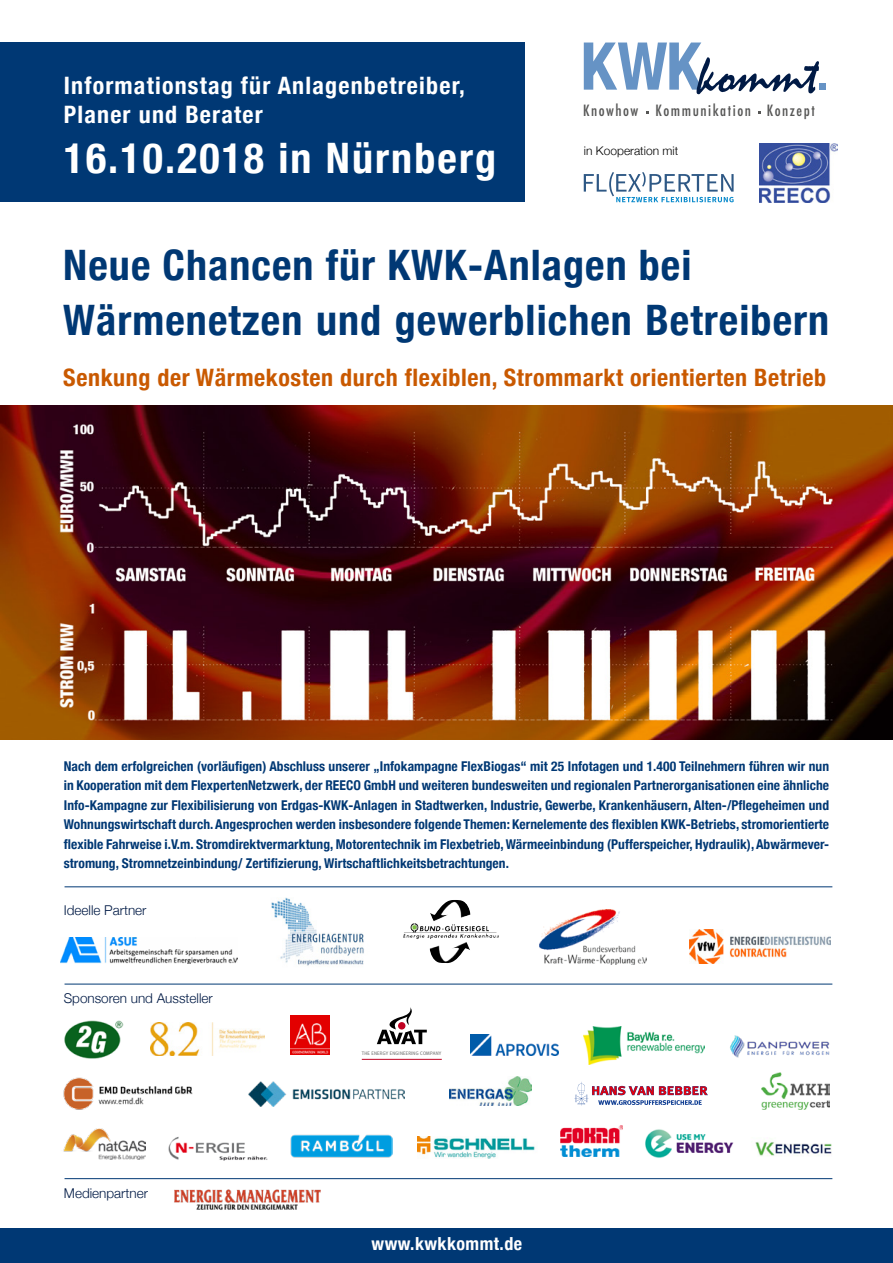
<style>
.page{position:relative;width:893px;height:1263px;background:#fff}
.page>*{position:absolute;margin:0;border:0;box-sizing:border-box;transform-origin:0 0}
.t1{font:700 condensed 42px/55.2px "Helvetica Neue";letter-spacing:.025em;color:#003874}
.t2{font:700 condensed 42px "Helvetica Neue";letter-spacing:.05em;color:#fff}
.t3{font:700 condensed 24px "Helvetica Neue";letter-spacing:.025em;color:#c95900}
.t4{font:700 condensed 24px/28.8px "Helvetica Neue";letter-spacing:.05em;color:#fff}
.t5{font:700 condensed 18px "Helvetica Neue";letter-spacing:.025em;color:#fff}
.t6{font:500 condensed 15.15px "Futura";letter-spacing:.1em;color:#565655}
.t7{font:700 condensed 13.5px/19.5px "Helvetica Neue";letter-spacing:.005em;color:#003874;text-align:justify}
.t8{font:300 13.5px "Helvetica Neue";color:#001a45}
.t9{font:300 12px "Helvetica Neue";color:#000}
.t10{font:4.95px "Meta Headline OT";letter-spacing:.045em;color:#7a7b7a}
</style>
<div class="page">
<div style="left:0;top:43px;width:524px;height:159px;background:#003874"></div>
<svg style="left:584px;top:172px;width:150px;height:30px"></svg>
<svg style="left:584px;top:43px;width:235px;height:51px"></svg>
<div style="left:819px;top:83px;width:7px;height:7px;background:#6693c5"></div>
<img style="left:0;top:405px;width:893px;height:335px">
<img style="left:63px;top:1128px;width:82px;height:31px">
<img style="left:762px;top:1072px;width:67px;height:37px">
<img style="left:730px;top:1035px;width:100px;height:23px">
<img style="left:248px;top:1081px;width:157px;height:25px">
<img style="left:151px;top:1023px;width:113px;height:32px">
<img style="left:64px;top:1020px;width:60px;height:39px">
<img style="left:471px;top:1034px;width:87px;height:21px">
<img style="left:584px;top:1027px;width:120px;height:37px">
<img style="left:450px;top:1076px;width:81px;height:30px">
<img style="left:168px;top:1137px;width:100px;height:24px">
<img style="left:291px;top:1015px;width:38px;height:39px">
<svg style="left:574px;top:1082px;width:133px;height:24px"></svg>
<img style="left:418px;top:1136px;width:117px;height:23px">
<img style="left:645px;top:1129px;width:89px;height:29px">
<img style="left:561px;top:1125px;width:62px;height:31px">
<img style="left:759px;top:144px;width:79px;height:58px">
<hr style="left:65px;top:984px;width:767px;height:1px;background:#003874">
<hr style="left:65px;top:1178px;width:767px;height:1px;background:#003874">
<hr style="left:65px;top:886px;width:767px;height:1px;background:#003874">
<img style="left:290px;top:1134px;width:103px;height:23px">
<img style="left:689px;top:929px;width:142px;height:34px">
<img style="left:271px;top:898px;width:93px;height:68px">
<img style="left:61px;top:937px;width:177px;height:27px">
<img style="left:539px;top:909px;width:107px;height:55px">
<div style="left:0;top:1229px;width:893px;height:34px;background:#003874"></div>
<img style="left:63px;top:1077px;width:130px;height:33px">
<img style="left:404px;top:900px;width:92px;height:33px">
<img style="left:755px;top:1141px;width:77px;height:15px">
<img style="left:174px;top:1189px;width:147px;height:21px">
<svg style="left:377px;top:1007px;width:50px;height:37px"></svg>
<hr style="left:362px;top:1059px;width:80px;height:1px;background:#c10122">
<h2 class="t4" style="left:64px;top:69px;width:403px">Informationstag für Anlagenbetreiber,<br>Planer und Berater</h2>
<h1 class="t2" style="left:64px;top:123px;width:434px">16.10.2018 in Nürnberg</h1>
<p class="t6" style="left:583px;top:101px;width:233px">Knowhow Kommunikation Konzept</p>
<p class="t9" style="left:584px;top:141px;width:96px">in Kooperation mit</p>
<h1 class="t1" style="left:63px;top:234px;width:767px">Neue Chancen für KWK-Anlagen bei<br>Wärmenetzen und gewerblichen Betreibern</h1>
<h2 class="t3" style="left:63px;top:357px;width:764px">Senkung der Wärmekosten durch flexiblen, Strommarkt orientierten Betrieb</h2>
<p class="t7" style="left:64px;top:755px;width:767px">Nach dem erfolgreichen (vorläufigen) Abschluss unserer „Infokampagne FlexBiogas“ mit 25 Infotagen und 1.400 Teilnehmern führen wir nun in Kooperation mit dem FlexpertenNetzwerk, der REECO GmbH und weiteren bundesweiten und regionalen Partnerorganisationen eine ähnliche Info-Kampagne zur Flexibilisierung von Erdgas-KWK-Anlagen in Stadtwerken, Industrie, Gewerbe, Krankenhäusern, Alten-/Pflegeheimen und Wohnungswirtschaft durch. Angesprochen werden insbesondere folgende Themen: Kernelemente des flexiblen KWK-Betriebs, stromorientierte flexible Fahrweise i.V.m. Stromdirektvermarktung, Motorentechnik im Flexbetrieb, Wärmeeinbindung (Pufferspeicher, Hydraulik), Abwärmever&shy;stromung, Stromnetzeinbindung/ Zertifizierung, Wirtschaftlichkeitsbetrachtungen.</p>
<p class="t8" style="left:64px;top:899px;width:84px">Ideelle Partner</p>
<p class="t8" style="left:64px;top:987px;width:151px">Sponsoren und Aussteller</p>
<p class="t8" style="left:64px;top:1182px;width:86px">Medienpartner</p>
<p class="t10" style="left:362px;top:1050px;width:81px">THE ENERGY ENGINEERING COMPANY</p>
<h3 class="t5" style="left:372px;top:1229px;width:152px">www.kwkkommt.de</h3>
</div>
